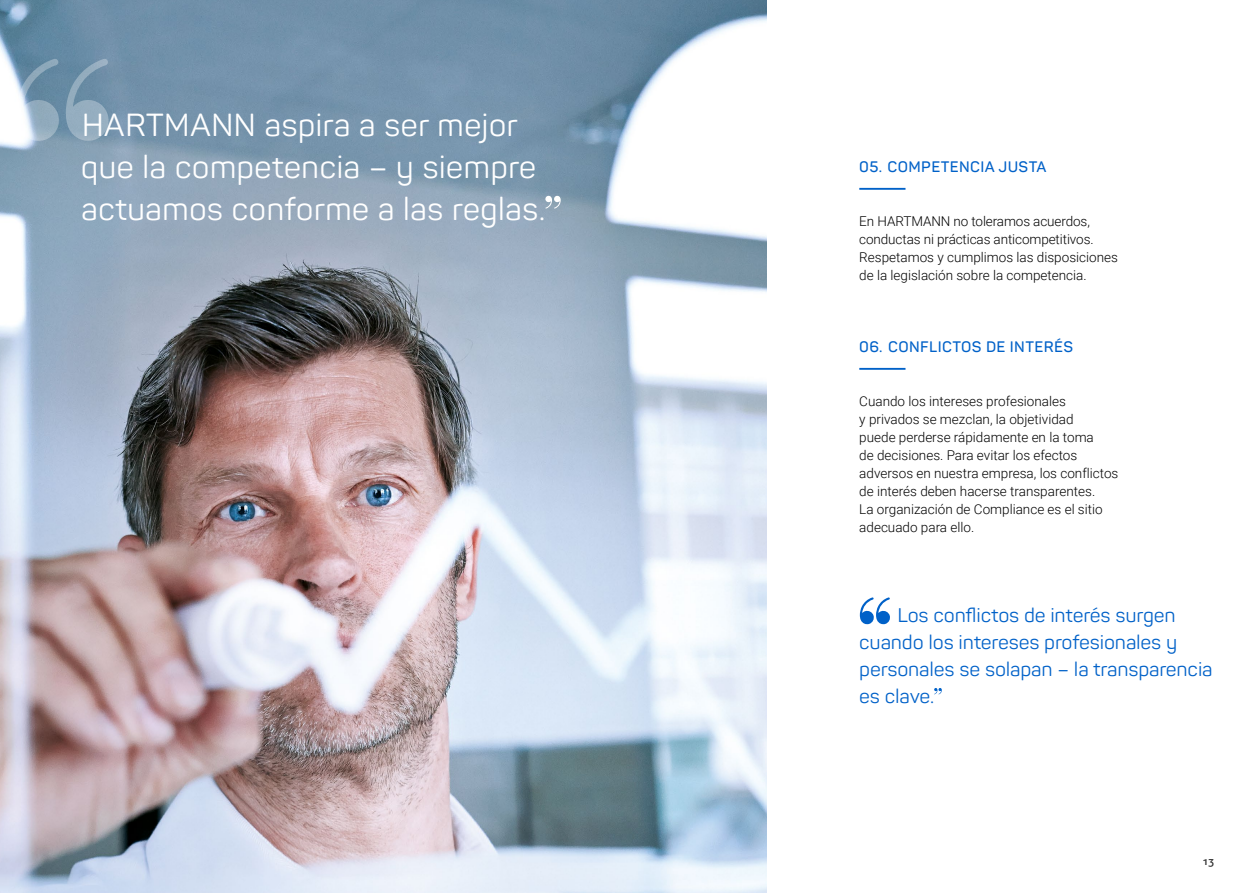
<style>
.page{position:relative;width:1259px;height:893px;background:#fff}
.page>*{position:absolute;margin:0;border:0;box-sizing:border-box;transform-origin:0 0}
.t1{font:31.5px/42px "Panton";color:#fff}
.t2{font:19.5px/27px "Panton";letter-spacing:-.01em;color:#0061c8}
.t3{font:600 15px "Panton";letter-spacing:.025em;color:#0061c8}
.t4{font:300 13.5px/18px "Roboto";color:#000}
.t5{font:500 10.5px "Roboto";color:#2f2f2f}
</style>
<div class="page">
<img style="left:0;top:0;width:767px;height:893px">
<svg style="left:16px;top:58px;width:95px;height:83px"></svg>
<hr style="left:859px;top:188px;width:46px;height:2px;background:#0061c8">
<hr style="left:859px;top:368px;width:46px;height:2px;background:#0061c8">
<svg style="left:860px;top:597px;width:30px;height:27px"></svg>
<svg style="left:934px;top:688px;width:8px;height:6px"></svg>
<svg style="left:545px;top:196px;width:16px;height:13px"></svg>
<h1 class="t1" style="left:81px;top:104px;width:466px">HARTMANN aspira a ser mejor que la competencia – y siempre actuamos conforme a las reglas.</h1>
<p class="t3" style="left:859px;top:157px;width:189px">05. COMPETENCIA JUSTA</p>
<p class="t4" style="left:859px;top:211px;width:260px">En HARTMANN no toleramos acuerdos, conductas ni prácticas anticompetitivos.<br>Respetamos y cumplimos las disposiciones de la legislación sobre la competencia.</p>
<p class="t3" style="left:859px;top:337px;width:215px">06. CONFLICTOS DE INTERÉS</p>
<p class="t4" style="left:859px;top:391px;width:261px">Cuando los intereses profesionales<br>y privados se mezclan, la objetividad<br>puede perderse rápidamente en la toma<br>de decisiones. Para evitar los efectos adversos en nuestra empresa, los conflictos de interés deben hacerse transparentes.<br>La organización de Compliance es el sitio adecuado para ello.</p>
<h2 class="t2" style="left:859px;top:601px;width:355px;text-indent:38px">Los conflictos de interés surgen cuando los intereses profesionales y personales se solapan – la transparencia es clave.</h2>
<p class="t5" style="left:1203px;top:854px;width:13px">13</p>
</div>
